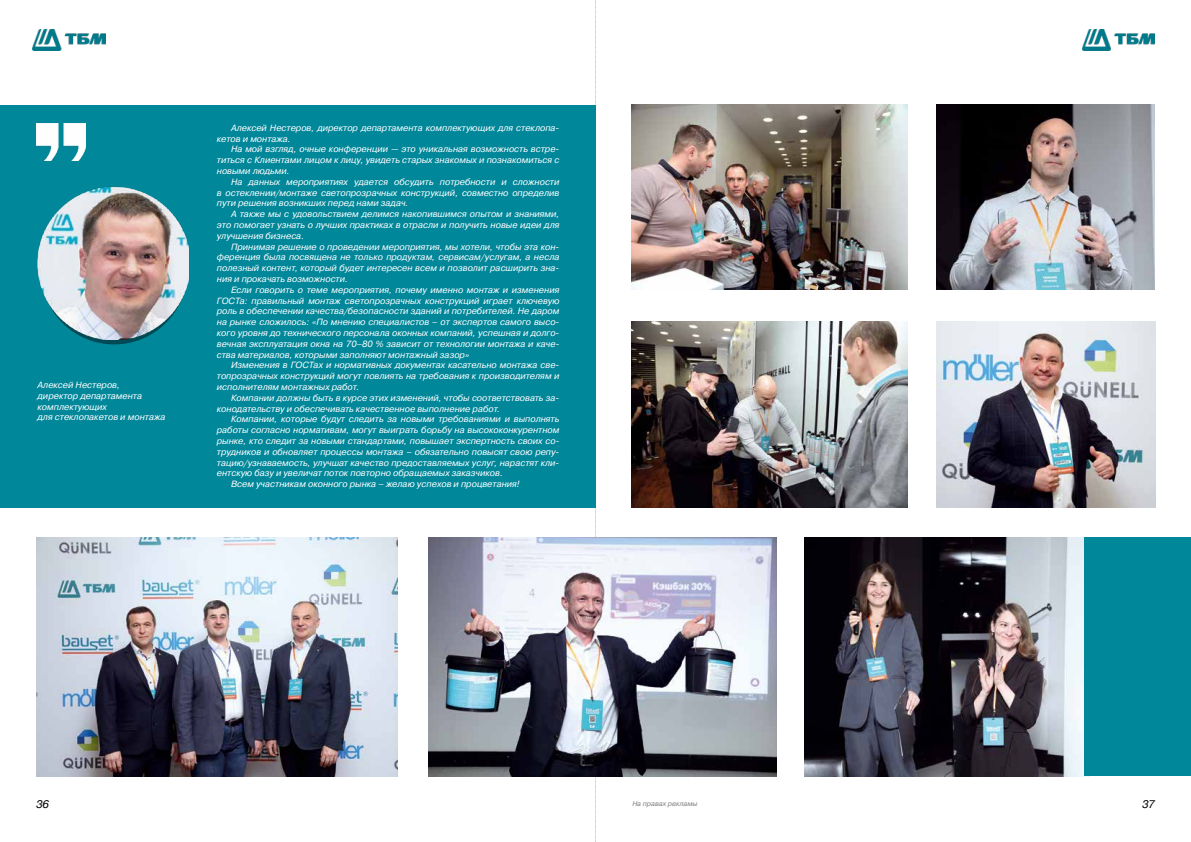
<style>
.page{position:relative;width:1191px;height:842px;background:#fff}
.page>*{position:absolute;margin:0;border:0;box-sizing:border-box;transform-origin:0 0}
.t1{font:italic 11px "Pragmatica C";color:#000}
.t2{font:italic 9px/10.8px "Pragmatica C";color:#fff;text-align:justify}
.t3{font:italic 7px "Pragmatica C";color:#7e7d82}
</style>
<div class="page">
<svg style="left:595px;top:0;width:1px;height:842px"></svg>
<img style="left:1082px;top:29px;width:73px;height:22px">
<img style="left:32px;top:29px;width:73px;height:22px">
<div style="left:0;top:105px;width:595px;height:402px;background:#00879a"></div>
<img style="left:428px;top:537px;width:349px;height:240px">
<img style="left:804px;top:537px;width:285px;height:240px">
<img style="left:631px;top:105px;width:277px;height:184px">
<img style="left:631px;top:322px;width:277px;height:185px">
<img style="left:937px;top:105px;width:218px;height:184px">
<img style="left:937px;top:321px;width:218px;height:186px">
<img style="left:36px;top:537px;width:362px;height:240px">
<div style="left:1084px;top:537px;width:107px;height:239px;background:#00879a"></div>
<img style="left:37px;top:186px;width:151px;height:154px">
<img style="left:36px;top:123px;width:49px;height:37px">
<p class="t2" style="left:38px;top:380px;width:129px;text-align:left">Алексей Нестеров,<br>директор департамента комплектующих<br>для стеклопакетов и монтажа</p>
<p class="t2" style="left:217px;top:122px;width:344px;text-indent:14px">Алексей Нестеров, директор департамента комплектующих для стеклопа&shy;кетов и монтажа.</p>
<p class="t2" style="left:217px;top:144px;width:344px;text-indent:14px">На мой взгляд, очные конференции — это уникальная возможность встре&shy;титься с Клиентами лицом к лицу, увидеть старых знакомых и познакомиться с новыми людьми.</p>
<p class="t2" style="left:217px;top:176px;width:344px;text-indent:14px">На данных мероприятиях удается обсудить потребности и сложности в остеклении/монтаже светопрозрачных конструкций, совместно определив пути решения возникших перед нами задач.</p>
<p class="t2" style="left:217px;top:209px;width:344px;text-indent:14px">А также мы с удовольствием делимся накопившимся опытом и знаниями, это помогает узнать о лучших практиках в отрасли и получить новые идеи для улучшения бизнеса.</p>
<p class="t2" style="left:217px;top:241px;width:344px;text-indent:14px">Принимая решение о проведении мероприятия, мы хотели, чтобы эта кон&shy;ференция была посвящена не только продуктам, сервисам/услугам, а несла полезный контент, который будет интересен всем и позволит расширить зна&shy;ния и прокачать возможности.</p>
<p class="t2" style="left:217px;top:284px;width:344px;text-indent:14px">Если говорить о теме мероприятия, почему именно монтаж и изменения ГОСТа: правильный монтаж светопрозрачных конструкций играет ключевую роль в обеспечении качества/безопасности зданий и потребителей. Не даром на рынке сложилось: «По мнению специалистов – от экспертов самого высо&shy;кого уровня до технического персонала оконных компаний, успешная и долго&shy;вечная эксплуатация окна на 70–80 % зависит от технологии монтажа и каче&shy;ства материалов, которыми заполняют монтажный зазор»</p>
<p class="t2" style="left:217px;top:360px;width:344px;text-indent:14px">Изменения в ГОСТах и нормативных документах касательно монтажа све&shy;топрозрачных конструкций могут повлиять на требования к производителям и исполнителям монтажных работ.</p>
<p class="t2" style="left:217px;top:392px;width:344px;text-indent:14px">Компании должны быть в курсе этих изменений, чтобы соответствовать за&shy;конодательству и обеспечивать качественное выполнение работ.</p>
<p class="t2" style="left:231px;top:414px;width:330px">Компании, которые будут следить за новыми требованиями и выполнять</p>
<p class="t2" style="left:217px;top:425px;width:344px">работы согласно нормативам, могут выиграть борьбу на высококонкурентном</p>
<p class="t2" style="left:217px;top:435px;width:344px">рынке, кто следит за новыми стандартами, повышает экспертность своих со-</p>
<p class="t2" style="left:217px;top:446px;width:344px">трудников и обновляет процессы монтажа – обязательно повысят свою репу-</p>
<p class="t2" style="left:217px;top:457px;width:344px">тацию/узнаваемость, улучшат качество предоставляемых услуг, нарастят кли-</p>
<p class="t2" style="left:217px;top:468px;width:288px">ентскую базу и увеличат поток повторно обращаемых заказчиков.</p>
<p class="t2" style="left:231px;top:479px;width:290px">Всем участникам оконного рынка – желаю успехов и процветания!</p>
<p class="t1" style="left:36px;top:798px;width:14px">36</p>
<p class="t3" style="left:632px;top:800px;width:67px">На правах рекламы</p>
<p class="t1" style="left:1142px;top:798px;width:14px">37</p>
</div>
